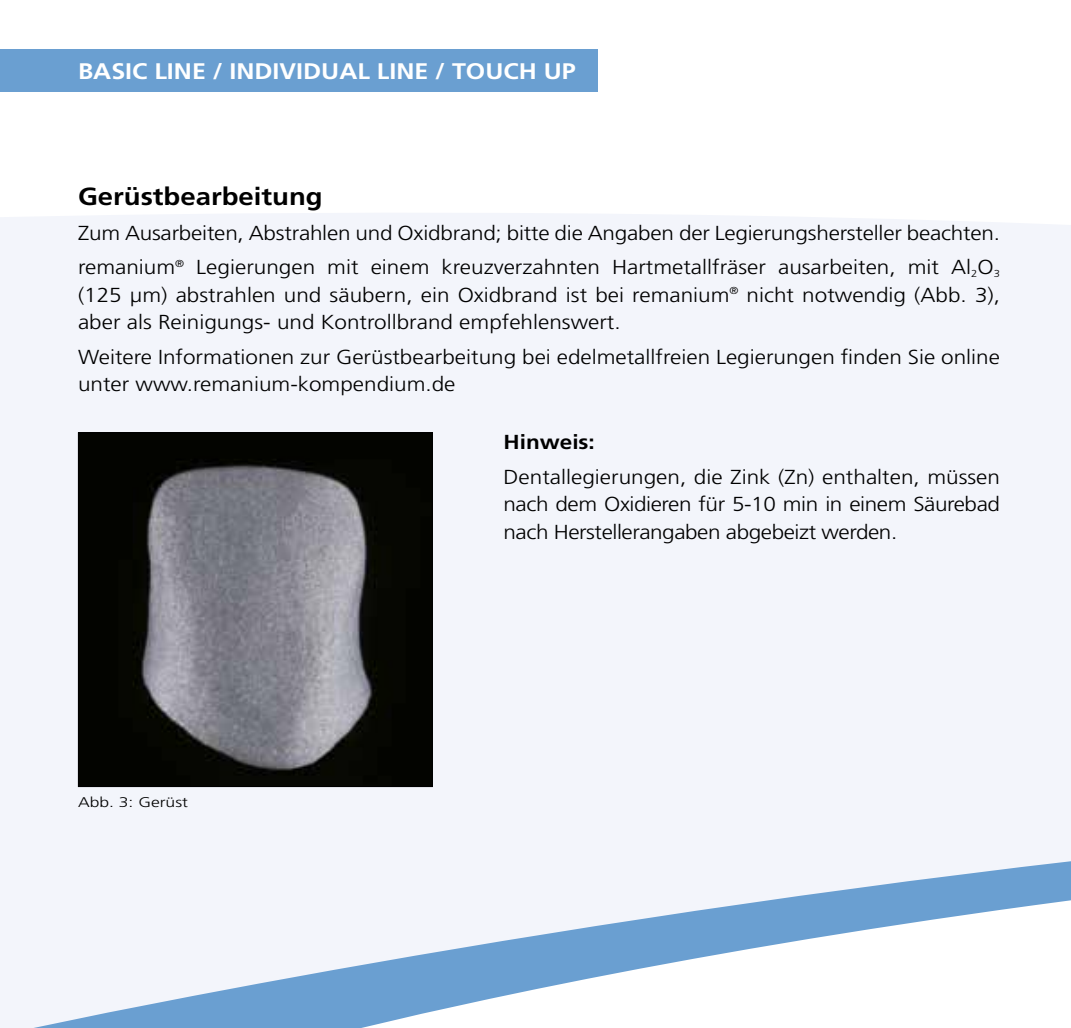
<style>
.page{position:relative;width:1071px;height:1028px;background:#fff}
.page>*{position:absolute;margin:0;border:0;box-sizing:border-box;transform-origin:0 0}
.t1{font:700 24.75px "Frutiger LT Std";color:#000;scale:1.11 1}
.t2{font:700 22.5px "Frutiger LT Std";color:#fff;scale:1.11 1}
.t3{font:300 20.25px/27.5px "Frutiger LT Std";color:#000;scale:1.11 1}
.t4{font:700 20.25px "Frutiger LT Std";color:#000;scale:1.11 1}
.t5{font:300 14px "Frutiger LT Std";color:#000;scale:1.25 1}
</style>
<div class="page">
<div style="left:0;top:50px;width:597px;height:42px;background:#6a9fd1"></div>
<div style="left:0;top:213px;width:1070px;height:580px;background:#f3f5fb"></div>
<svg style="left:0;top:793px;width:1070px;height:235px;fill:#f3f5fb"></svg>
<img style="left:80px;top:434px;width:350px;height:351px">
<div style="left:78px;top:432px;width:354px;height:355px;border:1px solid #000"></div>
<p class="t2" style="left:78px;top:58px;width:450px">BASIC LINE / INDIVIDUAL LINE / TOUCH UP</p>
<p class="t1" style="left:78px;top:182px;width:222px">Gerüstbearbeitung</p>
<p class="t3" style="left:78px;top:216px;width:832px;line-height:34.5px">Zum Ausarbeiten, Abstrahlen und Oxidbrand; bitte die Angaben der Legierungshersteller beachten. remanium<sup>®</sup> Legierungen mit einem kreuzverzahnten Hartmetallfräser ausarbeiten, mit Al<sub>2</sub>O<sub>3</sub></p>
<p class="t3" style="left:78px;top:281px;width:831px">(125 µm) abstrahlen und säubern, ein Oxidbrand ist bei remanium<sup>®</sup> nicht notwendig (Abb. 3), aber als Reinigungs- und Kontrollbrand empfehlenswert.</p>
<p class="t3" style="left:78px;top:343px;width:831px">Weitere Informationen zur Gerüstbearbeitung bei edelmetallfreien Legierungen finden Sie online unter www.remanium-kompendium.de</p>
<p class="t5" style="left:78px;top:794px;width:89px">Abb. 3: Gerüst</p>
<p class="t4" style="left:503px;top:430px;width:84px">Hinweis:</p>
<p class="t3" style="left:503px;top:463px;width:448px;text-align:justify">Dentallegierungen, die Zink (Zn) enthalten, müssen nach dem Oxidieren für 5-10 min in einem Säurebad nach Herstellerangaben abgebeizt werden.</p>
</div>
